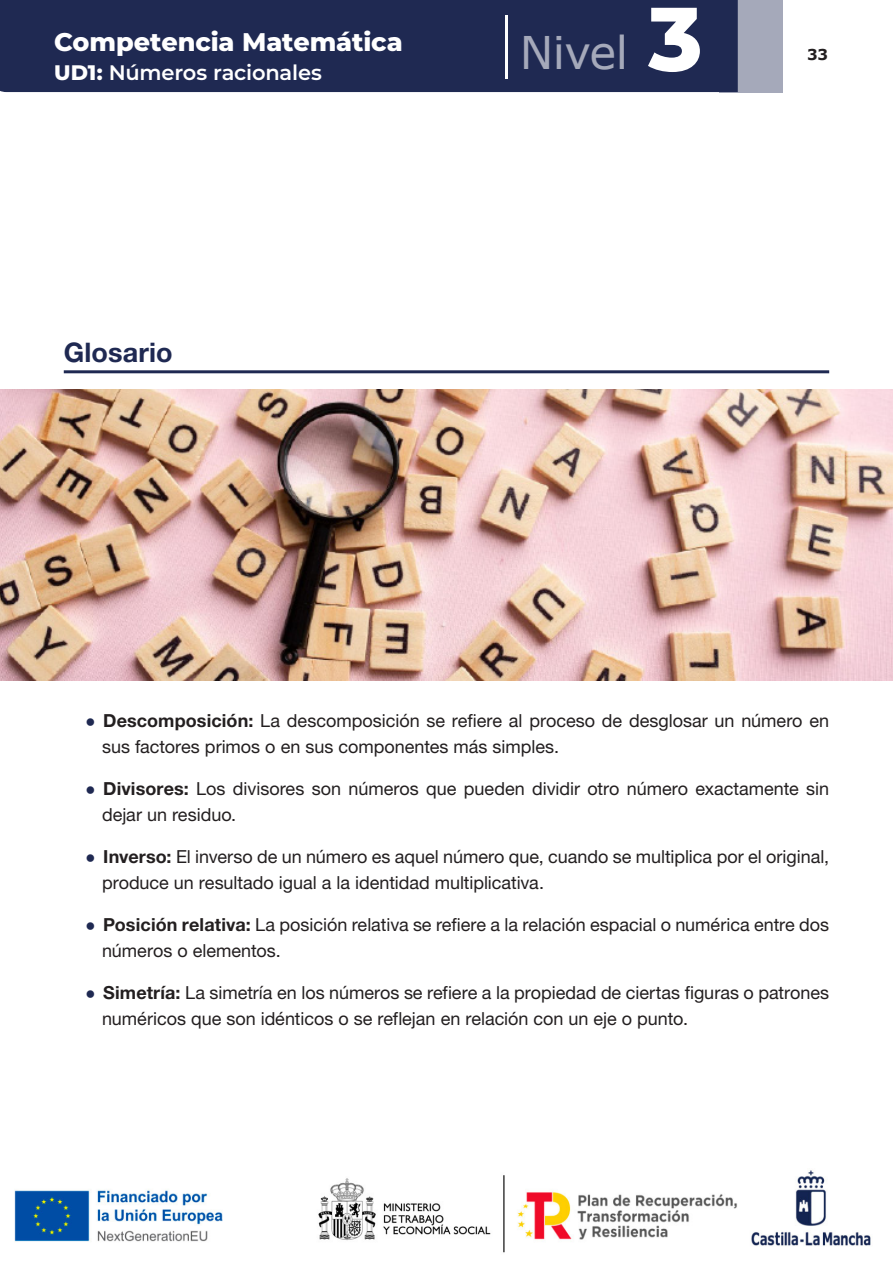
<style>
.page{position:relative;width:893px;height:1263px;background:#fff}
.page>*{position:absolute;margin:0;border:0;box-sizing:border-box;transform-origin:0 0}
.t1{font:45px "Verdana";letter-spacing:-.015em;color:#a5a9ba}
._1__TITULO{font:27px "Helvetica Neue LT 75 Bd";letter-spacing:.005em;color:#1f2952}
.t2{font:800 25.5px "Montserrat";letter-spacing:-.005em;color:#fff}
.t3{font:600 21px "Montserrat";letter-spacing:-.01em;color:#fff}
.t4{font:18px/25.5px "Helvetica Neue LT 55 Rm";color:#231f20}
.t5{font:700 15px "Verdana";color:#231f20}
.s1{font-weight:800}
.s2{font-family:"Montserrat";font-weight:800;font-size:90px;color:#fff}
.s3{font-family:"Verdana";font-weight:700;font-size:15px;color:#1f2952}
.s4{font-family:"Helvetica Neue LT 75 Bd"}
</style>
<div class="page">
<img style="left:14px;top:1170px;width:857px;height:83px">
<div style="left:719px;top:0;width:63px;height:92px;background:#a5a9ba"></div>
<div style="left:0;top:0;width:738px;height:92px;background:#1f2952"></div>
<hr style="left:505px;top:16px;width:2px;height:63px;background:#fff">
<hr style="left:64px;top:370px;width:765px;height:3px;background:#1f2952">
<img style="left:0;top:389px;width:893px;height:292px">
<h3 class="t2" style="left:54px;top:23px;width:350px">Competencia Matemática</h3>
<p class="t3" style="left:54px;top:58px;width:269px"><span class="s1">UD1:</span> Números racionales</p>
<p class="_1__TITULO" style="left:64px;top:335px;width:110px">Glosario</p>
<h1 class="t1" style="left:520px;top:22px;width:184px">Nivel <span class="s2">3</span></h1>
<p class="t5" style="left:807px;top:44px;width:23px">33</p>
<p class="t4" style="left:102px;top:708px;width:729px;text-indent:-17px"><span class="s3">•</span> <span class="s4">Descomposición:</span> La descomposición se refiere al proceso de desglosar un número en sus factores primos o en sus componentes más simples.</p>
<p class="t4" style="left:102px;top:776px;width:729px;text-indent:-17px"><span class="s3">•</span> <span class="s4">Divisores:</span> Los divisores son números que pueden dividir otro número exactamente sin dejar un residuo.</p>
<p class="t4" style="left:102px;top:844px;width:729px;text-indent:-17px"><span class="s3">•</span> <span class="s4">Inverso:</span> El inverso de un número es aquel número que, cuando se multiplica por el original, produce un resultado igual a la identidad multiplicativa.</p>
<p class="t4" style="left:102px;top:912px;width:729px;text-indent:-17px"><span class="s3">•</span> <span class="s4">Posición relativa:</span> La posición relativa se refiere a la relación espacial o numérica entre dos números o elementos.</p>
<p class="t4" style="left:102px;top:980px;width:729px;text-indent:-17px"><span class="s3">•</span> <span class="s4">Simetría:</span> La simetría en los números se refiere a la propiedad de ciertas figuras o patrones numéricos que son idénticos o se reflejan en relación con un eje o punto.</p>
</div>
